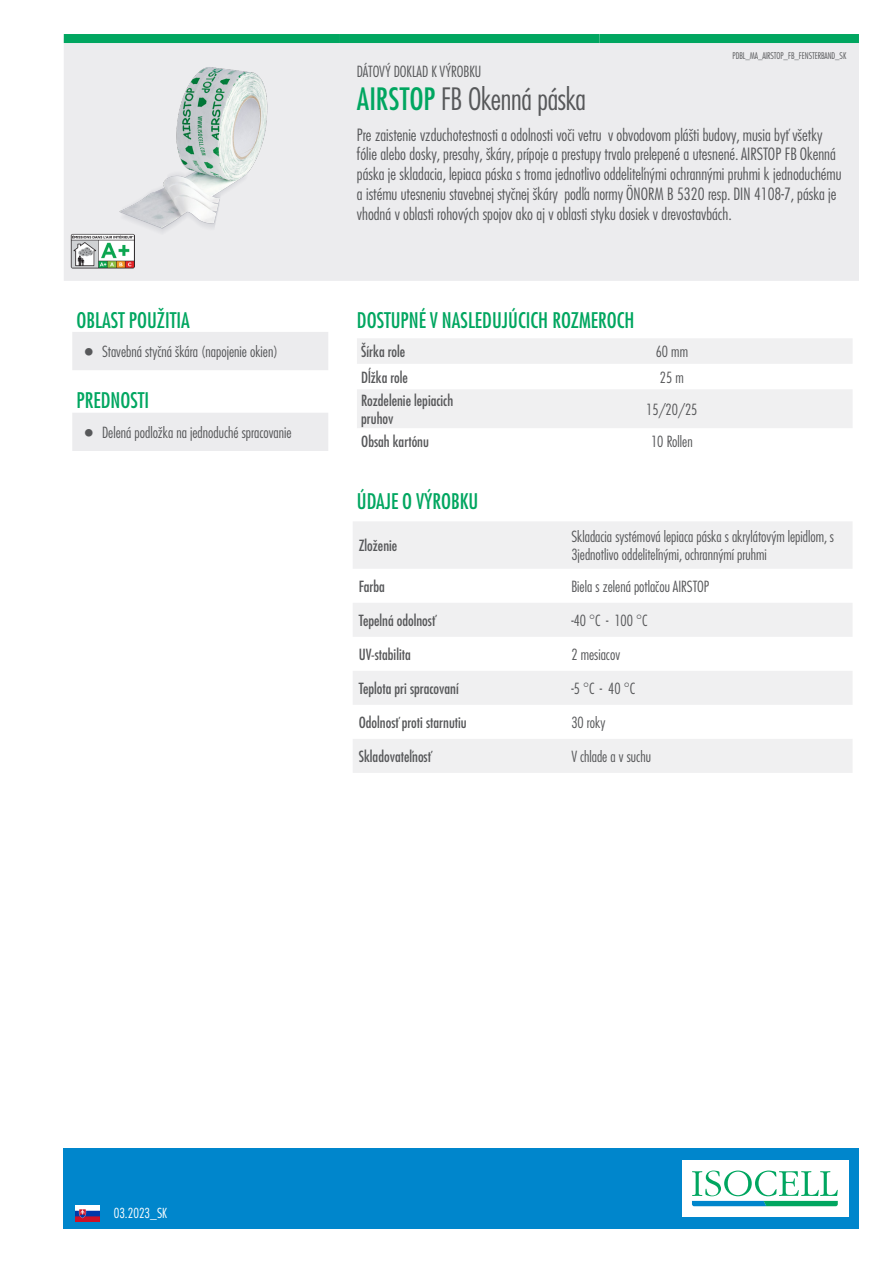
<style>
.page{position:relative;width:893px;height:1263px;background:#fff}
.page>*{position:absolute;margin:0;border:0;box-sizing:border-box;transform-origin:0 0}
.t1{font:300 condensed 30px "Futura LT Pro";letter-spacing:-.015em;color:#57585a}
.t2{font:500 condensed 21px "Futura LT Pro";color:#00a660}
.t3{font:300 condensed 16.5px/19.8px "Futura LT Pro";color:#57585a}
.t4{font:300 condensed 15px/18px "Futura LT Pro";color:#57585a}
.t5{font:500 condensed 15px/18px "Futura LT Pro";color:#57585a}
.t6{font:300 condensed 13.5px "Futura LT Pro";color:#fff}
.t7{font:300 condensed 9px "Futura LT Pro";letter-spacing:-.01em;color:#57585a}
.s1{font-weight:500;color:#00a660}
</style>
<div class="page">
<div style="left:64px;top:1148px;width:795px;height:81px;background:#0086cc"></div>
<div style="left:682px;top:1160px;width:166px;height:57px;background:#fff"></div>
<svg style="left:692px;top:1170px;width:146px;height:36px"></svg>
<img style="left:75px;top:1205px;width:24px;height:16px">
<div style="left:64px;top:43px;width:795px;height:238px;background:#ececee"></div>
<div style="left:64px;top:34px;width:276px;height:9px;background:#00a660"></div>
<div style="left:340px;top:34px;width:259px;height:9px;background:#00a660"></div>
<div style="left:599px;top:34px;width:260px;height:9px;background:#00a660"></div>
<img style="left:71px;top:243px;width:64px;height:25px">
<svg style="left:357px;top:338px;width:495px;height:90px"></svg>
<svg style="left:353px;top:522px;width:499px;height:251px;fill:#f0f0f1"></svg>
<img style="left:64px;top:47px;width:281px;height:196px">
<svg style="left:72px;top:332px;width:256px;height:119px"></svg>
<p class="t2" style="left:77px;top:305px;width:115px">OBLAST POUŽITIA</p>
<p class="t4" style="left:102px;top:342px;width:177px">Stavebná styčná škára (napojenie okien)</p>
<p class="t2" style="left:77px;top:386px;width:74px">PREDNOSTI</p>
<p class="t4" style="left:102px;top:423px;width:191px">Delená podložka na jednoduché spracovanie</p>
<p class="t4" style="left:357px;top:62px;width:126px">DÁTOVÝ DOKLAD K VÝROBKU</p>
<p class="t7" style="left:733px;top:50px;width:115px">PDBL_MA_AIRSTOP_FB_FENSTERBAND_SK</p>
<h1 class="t1" style="left:357px;top:80px;width:231px"><span class="s1">AIRSTOP</span> FB Okenná páska</h1>
<p class="t3" style="left:357px;top:125px;width:486px">Pre zaistenie vzduchotestnosti a odolnosti voči vetru v obvodovom plášti budovy, musia byť všetky fólie alebo dosky, presahy, škáry, prípoje a prestupy trvalo prelepené a utesnené. AIRSTOP FB Okenná páska je skladacia, lepiaca páska s troma jednotlivo oddeliteľnými ochrannými pruhmi k jednoduchému a istému utesneniu stavebnej styčnej škáry podľa normy ÖNORM B 5320 resp. DIN 4108-7, páska je vhodná v oblasti rohových spojov ako aj v oblasti styku dosiek v drevostavbách.</p>
<p class="t2" style="left:357px;top:305px;width:279px">DOSTUPNÉ V NASLEDUJÚCICH ROZMEROCH</p>
<p class="t5" style="left:361px;top:342px;width:46px">Šírka role</p>
<p class="t4" style="left:656px;top:343px;width:34px">60 mm</p>
<p class="t5" style="left:361px;top:368px;width:48px">Dĺžka role</p>
<p class="t4" style="left:660px;top:368px;width:25px">25 m</p>
<p class="t5" style="left:361px;top:391px;width:94px">Rozdelenie lepiacich pruhov</p>
<p class="t4" style="left:646px;top:400px;width:53px">15/20/25</p>
<p class="t5" style="left:361px;top:432px;width:69px">Obsah kartónu</p>
<p class="t4" style="left:651px;top:432px;width:43px">10 Rollen</p>
<p class="t2" style="left:357px;top:487px;width:123px">ÚDAJE O VÝROBKU</p>
<p class="t5" style="left:359px;top:536px;width:40px">Zloženie</p>
<p class="t4" style="left:571px;top:528px;width:264px">Skladacia systémová lepiaca páska s akrylátovým lepidlom, s<br>3jednotlivo oddeliteľnými, ochrannýmí pruhmi</p>
<p class="t5" style="left:359px;top:577px;width:28px">Farba</p>
<p class="t4" style="left:571px;top:577px;width:139px">Biela s zelená potlačou AIRSTOP</p>
<p class="t5" style="left:359px;top:611px;width:78px">Tepelná odolnosť</p>
<p class="t4" style="left:571px;top:611px;width:78px">-40 °C - 100 °C</p>
<p class="t5" style="left:359px;top:645px;width:54px">UV-stabilita</p>
<p class="t4" style="left:571px;top:645px;width:50px">2 mesiacov</p>
<p class="t5" style="left:359px;top:679px;width:102px">Teplota pri spracovaní</p>
<p class="t4" style="left:571px;top:679px;width:65px">-5 °C - 40 °C</p>
<p class="t5" style="left:359px;top:713px;width:110px">Odolnosť proti starnutiu</p>
<p class="t4" style="left:571px;top:713px;width:36px">30 roky</p>
<p class="t5" style="left:359px;top:747px;width:74px">Skladovateľnosť</p>
<p class="t4" style="left:571px;top:747px;width:81px">V chlade a v suchu</p>
<p class="t6" style="left:114px;top:1204px;width:55px">03.2023_SK</p>
</div>
